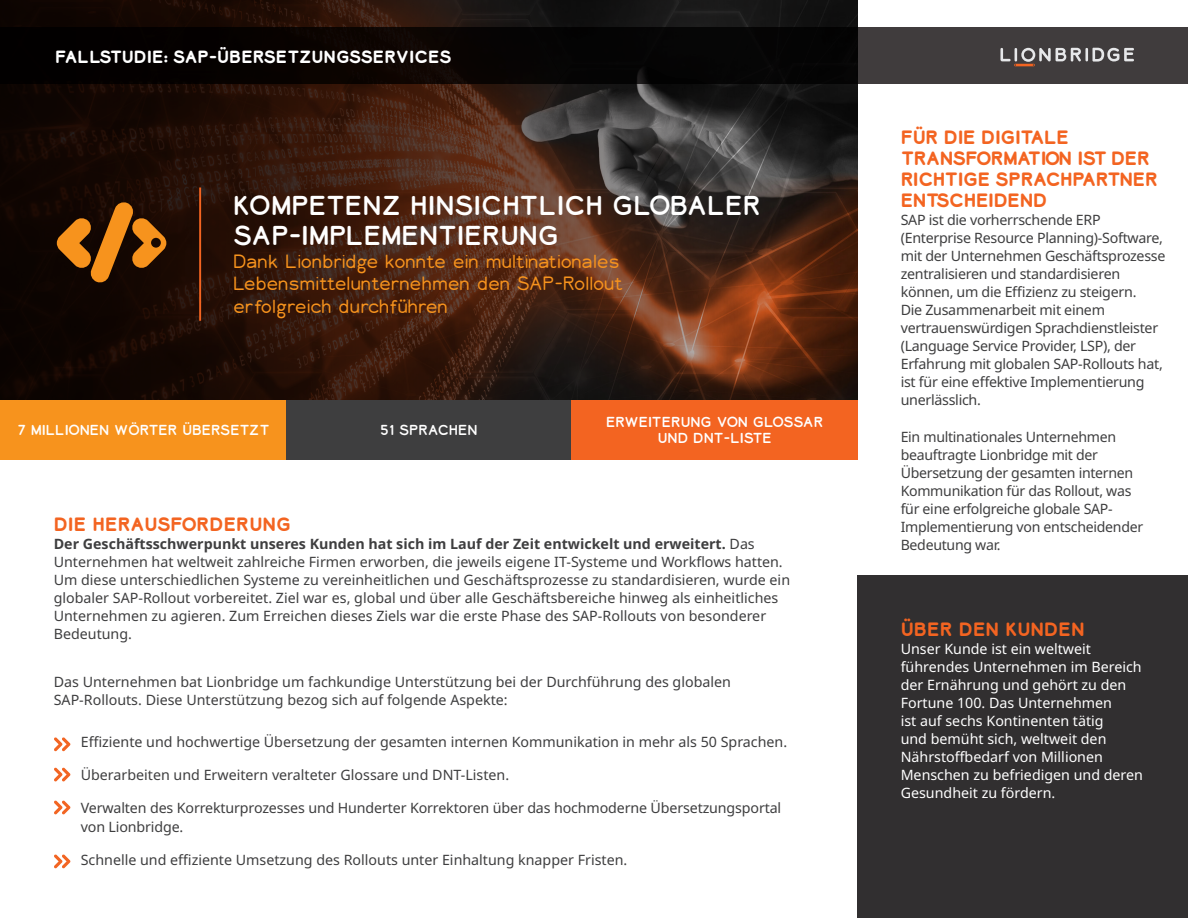
<style>
.page{position:relative;width:1188px;height:918px;background:#fff}
.page>*{position:absolute;margin:0;border:0;box-sizing:border-box;transform-origin:0 0}
.LB_Title{font:25.5px/30px "Lionbridge Sans";color:#fff}
.LB_Title-2{font:300 18px/22.5px "Lionbridge Sans";color:#f7931d}
.t1{font:700 18px/21px "Lionbridge Sans";letter-spacing:-.02em;color:#f36421}
.t2{font:700 18px "Lionbridge Sans";color:#f36421}
.t3{font:700 16.5px "Lionbridge Sans";color:#fff}
.t4{font:14.25px/18px "Noto Sans";color:#3e3e3f}
.t5{font:14.25px/18px "Noto Sans";letter-spacing:-.02em;color:#3e3e3f}
.t6{font:14.25px/18px "Noto Sans";color:#fff}
.t7{font:13.5px/16.5px "Lionbridge Sans";color:#fff;text-align:center}
.s1{font-weight:700}
</style>
<div class="page">
<div style="left:858px;top:576px;width:330px;height:342px;background:#312f30"></div>
<svg style="left:0;top:0;width:858px;height:400px;background:#351d12"></svg>
<svg style="left:0;top:27px;width:1188px;height:56px;background:#141111"></svg>
<svg style="left:1000px;top:48px;width:134px;height:18px;background:#777272"></svg>
<svg style="left:57px;top:201px;width:109px;height:83px;background:#6d3e0c"></svg>
<div style="left:0;top:400px;width:287px;height:60px;background:#f7931d"></div>
<div style="left:287px;top:400px;width:284px;height:60px;background:#3e3e3f"></div>
<div style="left:571px;top:400px;width:287px;height:60px;background:#f36421"></div>
<hr style="left:199px;top:187px;width:2px;height:134px;background:#f36421">
<svg style="left:54px;top:737px;width:16px;height:14px"></svg>
<svg style="left:54px;top:768px;width:16px;height:13px"></svg>
<svg style="left:54px;top:800px;width:16px;height:14px"></svg>
<svg style="left:54px;top:854px;width:16px;height:14px"></svg>
<p class="t3" style="left:55px;top:45px;width:398px">FALLSTUDIE: SAP-ÜBERSETZUNGSSERVICES</p>
<p class="LB_Title" style="left:233px;top:192px;width:529px">KOMPETENZ HINSICHTLICH GLOBALER<br>SAP-IMPLEMENTIERUNG</p>
<p class="LB_Title-2" style="left:233px;top:250px;width:391px">Dank Lionbridge konnte ein multinationales<br>Lebensmittelunternehmen den SAP-Rollout erfolgreich durchführen</p>
<p class="t7" style="left:18px;top:422px;width:254px">7 MILLIONEN WÖRTER ÜBERSETZT</p>
<p class="t7" style="left:380px;top:422px;width:99px">51 SPRACHEN</p>
<p class="t7" style="left:606px;top:414px;width:219px">ERWEITERUNG VON GLOSSAR<br>UND DNT-LISTE</p>
<p class="t2" style="left:54px;top:511px;width:239px">DIE HERAUSFORDERUNG</p>
<p class="t4" style="left:54px;top:535px;width:738px"><span class="s1">Der Geschäftsschwerpunkt unseres Kunden hat sich im Lauf der Zeit entwickelt und erweitert.</span> Das Unternehmen hat weltweit zahlreiche Firmen erworben, die jeweils eigene IT-Systeme und Workflows hatten.<br>Um diese unterschiedlichen Systeme zu vereinheitlichen und Geschäftsprozesse zu standardisieren, wurde ein globaler SAP-Rollout vorbereitet. Ziel war es, global und über alle Geschäftsbereiche hinweg als einheitliches Unternehmen zu agieren. Zum Erreichen dieses Ziels war die erste Phase des SAP-Rollouts von besonderer Bedeutung.</p>
<p class="t4" style="left:54px;top:673px;width:679px">Das Unternehmen bat Lionbridge um fachkundige Unterstützung bei der Durchführung des globalen<br>SAP-Rollouts. Diese Unterstützung bezog sich auf folgende Aspekte:</p>
<p class="t4" style="left:81px;top:733px;width:708px">Effiziente und hochwertige Übersetzung der gesamten internen Kommunikation in mehr als 50 Sprachen.</p>
<p class="t4" style="left:81px;top:766px;width:430px">Überarbeiten und Erweitern veralteter Glossare und DNT-Listen.</p>
<p class="t4" style="left:81px;top:798px;width:702px;line-height:19.5px">Verwalten des Korrekturprozesses und Hunderter Korrektoren über das hochmoderne Übersetzungsportal von Lionbridge.</p>
<p class="t4" style="left:81px;top:851px;width:548px">Schnelle und effiziente Umsetzung des Rollouts unter Einhaltung knapper Fristen.</p>
<p class="t1" style="left:901px;top:126px;width:259px">FÜR DIE DIGITALE<br>TRANSFORMATION IST DER<br>RICHTIGE SPRACHPARTNER<br>ENTSCHEIDEND</p>
<p class="t5" style="left:901px;top:211px;width:266px">SAP ist die vorherrschende ERP (Enterprise Resource Planning)-Software, mit der Unternehmen Geschäftsprozesse zentralisieren und standardisieren können, um die Effizienz zu steigern.<br>Die Zusammenarbeit mit einem vertrauenswürdigen Sprachdienstleister (Language Service Provider, LSP), der Erfahrung mit globalen SAP-Rollouts hat, ist für eine effektive Implementierung unerlässlich.</p>
<p class="t5" style="left:901px;top:428px;width:244px">Ein multinationales Unternehmen beauftragte Lionbridge mit der<br>Übersetzung der gesamten internen<br>Kommunikation für das Rollout, was für eine erfolgreiche globale SAP-<br>Implementierung von entscheidender<br>Bedeutung war.</p>
<p class="t2" style="left:901px;top:616px;width:185px">ÜBER DEN KUNDEN</p>
<p class="t6" style="left:901px;top:640px;width:244px">Unser Kunde ist ein weltweit führendes Unternehmen im Bereich der Ernährung und gehört zu den<br>Fortune 100. Das Unternehmen<br>ist auf sechs Kontinenten tätig<br>und bemüht sich, weltweit den<br>Nährstoffbedarf von Millionen<br>Menschen zu befriedigen und deren<br>Gesundheit zu fördern.</p>
</div>
